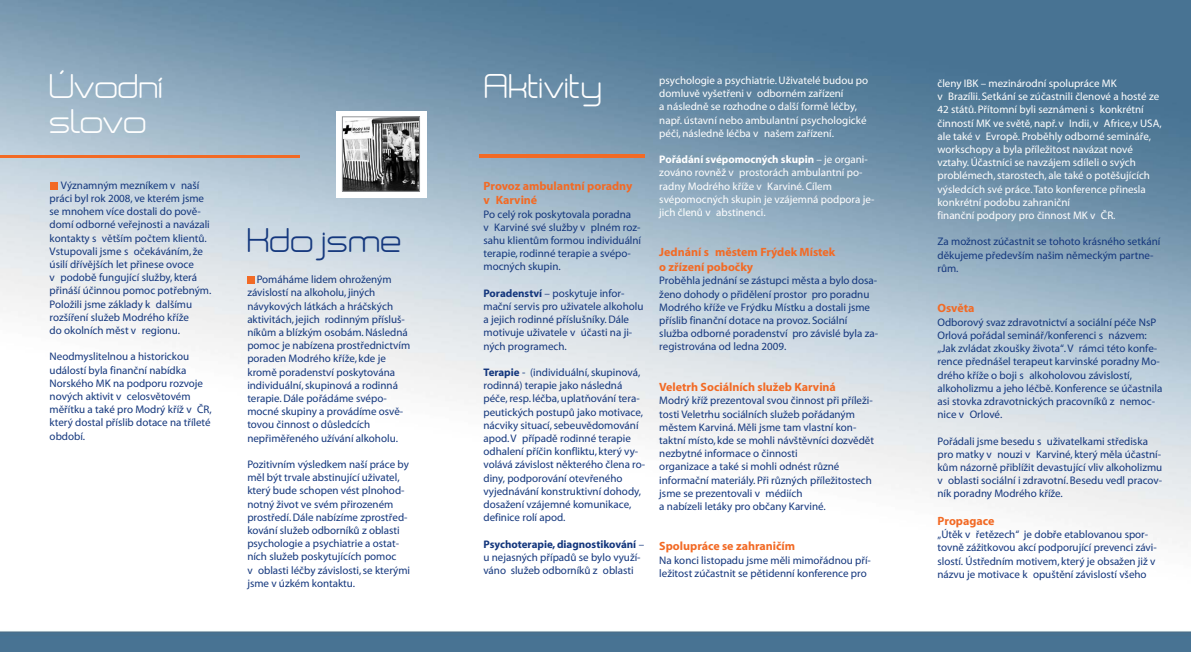
<style>
.page{position:relative;width:1191px;height:652px;background:#fff}
.page>*{position:absolute;margin:0;border:0;box-sizing:border-box;transform-origin:0 0}
.t1{font:30px/35px "Neogrey";color:#fff}
.t2{font:30px "Neogrey";color:#14377d}
.t3{font:700 12px/14.4px "Myriad CE";color:#f26a25}
.t4{font:11px/13.2px "Myriad CE";color:#14377d}
.t5{font:11px/13.2px "Myriad CE";color:#fff}
.s1{font-weight:700}
</style>
<div class="page">
<img style="left:0;top:0;width:1190px;height:652px">
<hr style="left:0;top:155px;width:299px;height:2px;background:#f26a25">
<hr style="left:478px;top:154px;width:166px;height:3px;background:#f26a25">
<div style="left:336px;top:111px;width:91px;height:87px;background:#fff"></div>
<img style="left:344px;top:119px;width:74px;height:70px">
<div style="left:342px;top:117px;width:78px;height:74px;border:1px solid #939598"></div>
<div style="left:51px;top:183px;width:7px;height:7px;background:#f26a25"></div>
<div style="left:248px;top:276px;width:7px;height:7px;background:#f26a25"></div>
<h1 class="t1" style="left:50px;top:70px;width:119px">Úvodní slovo</h1>
<h1 class="t1" style="left:485px;top:70px;width:119px">Aktivity</h1>
<p class="t4" style="left:50px;top:179px;width:163px;text-indent:11px">Významným mezníkem v naší práci byl rok 2008, ve kterém jsme se mnohem více dostali do pově&shy;domí odborné veřejnosti a navázali kontakty s větším počtem klientů.<br>Vstupovali jsme s očekáváním, že úsilí dřívějších let přinese ovoce<br>v podobě fungující služby, která přináší účinnou pomoc potřebným.<br>Položili jsme základy k dalšímu rozšíření služeb Modrého kříže<br>do okolních měst v regionu.</p>
<p class="t4" style="left:50px;top:351px;width:164px">Neodmyslitelnou a historickou událostí byla finanční nabídka<br>Norského MK na podporu rozvoje nových aktivit v celosvětovém měřítku a také pro Modrý kříž v ČR, který dostal příslib dotace na tříleté období.</p>
<h1 class="t2" style="left:248px;top:224px;width:156px">Kdo jsme</h1>
<p class="t4" style="left:247px;top:274px;width:164px;text-indent:9px">Pomáháme lidem ohroženým závislostí na alkoholu, jiných návykových látkách a hráčských aktivitách, jejich rodinným přísluš&shy;níkům a blízkým osobám. Následná pomoc je nabízena prostřednictvím poraden Modrého kříže, kde je kromě poradenství poskytována individuální, skupinová a rodinná terapie. Dále pořádáme svépo&shy;mocné skupiny a provádíme osvě&shy;tovou činnost o důsledcích nepřiměřeného užívání alkoholu.</p>
<p class="t4" style="left:247px;top:459px;width:164px">Pozitivním výsledkem naší práce by měl být trvale abstinující uživatel, který bude schopen vést plnohod&shy;notný život ve svém přirozeném prostředí. Dále nabízíme zprostřed&shy;kování služeb odborníků z oblasti psychologie a psychiatrie a ostat&shy;ních služeb poskytujících pomoc<br>v oblasti léčby závislosti, se kterými jsme v úzkém kontaktu.</p>
<p class="t3" style="left:483px;top:179px;width:150px">Provoz ambulantní poradny v Karviné</p>
<p class="t4" style="left:483px;top:208px;width:159px">Po celý rok poskytovala poradna<br>v Karviné své služby v plném roz&shy;sahu klientům formou individuální terapie, rodinné terapie a svépo&shy;mocných skupin.</p>
<p class="t4" style="left:483px;top:287px;width:161px"><span class="s1">Poradenství</span> – poskytuje infor&shy;mační servis pro uživatele alkoholu a jejich rodinné příslušníky. Dále motivuje uživatele v účasti na ji&shy;ných programech.</p>
<p class="t4" style="left:483px;top:367px;width:163px"><span class="s1">Terapie</span> - (individuální, skupinová, rodinná) terapie jako následná péče, resp. léčba, uplatňování tera&shy;peutických postupů jako motivace, nácviky situací, sebeuvědomování apod.V případě rodinné terapie odhalení příčin konfliktu, který vy&shy;volává závislost některého člena ro&shy;diny, podporování otevřeného vyjednávání konstruktivní dohody, dosažení vzájemné komunikace, definice rolí apod.</p>
<p class="t4" style="left:483px;top:538px;width:162px"><span class="s1">Psychoterapie, diagnostikování</span> – u nejasných případů se bylo využí&shy;váno služeb odborníků z oblasti</p>
<p class="t5" style="left:659px;top:75px;width:210px">psychologie a psychiatrie. Uživatelé budou po domluvě vyšetřeni v odborném zařízení<br>a následně se rozhodne o další formě léčby, např. ústavní nebo ambulantní psychologické péči, následně léčba v našem zařízení.</p>
<p class="t5" style="left:659px;top:154px;width:217px"><span class="s1">Pořádání svépomocných skupin</span> – je organi&shy;zováno rovněž v prostorách ambulantní po&shy;radny Modrého kříže v Karviné. Cílem svépomocných skupin je vzájemná podpora je&shy;jich členů v abstinenci.</p>
<p class="t3" style="left:659px;top:246px;width:178px">Jednání s městem Frýdek Místek o zřízení pobočky</p>
<p class="t4" style="left:659px;top:275px;width:220px">Proběhla jednání se zástupci města a bylo dosa&shy;ženo dohody o přidělení prostor pro poradnu Modrého kříže ve Frýdku Místku a dostali jsme příslib finanční dotace na provoz. Sociální služba odborné poradenství pro závislé byla za&shy;registrována od ledna 2009.</p>
<p class="t3" style="left:659px;top:380px;width:178px">Veletrh Sociálních služeb Karviná</p>
<p class="t4" style="left:659px;top:395px;width:216px">Modrý kříž prezentoval svou činnost při příleži&shy;tosti Veletrhu sociálních služeb pořádaným městem Karviná. Měli jsme tam vlastní kon&shy;taktní místo, kde se mohli návštěvníci dozvědět nezbytné informace o činnosti<br>organizace a také si mohli odnést různé informační materiály. Při různých příležitostech jsme se prezentovali v médiích<br>a nabízeli letáky pro občany Karviné.</p>
<p class="t3" style="left:659px;top:540px;width:137px">Spolupráce se zahraničím</p>
<p class="t4" style="left:659px;top:555px;width:213px">Na konci listopadu jsme měli mimořádnou pří&shy;ležitost zúčastnit se pětidenní konference pro</p>
<p class="t5" style="left:937px;top:78px;width:226px">členy IBK – mezinárodní spolupráce MK<br>v Brazílii. Setkání se zúčastnili členové a hosté ze 42 států. Přítomní byli seznámeni s konkrétní činností MK ve světě, např. v Indii, v Africe,v USA, ale také v Evropě. Proběhly odborné semináře, workschopy a byla příležitost navázat nové vztahy. Účastníci se navzájem sdíleli o svých problémech, starostech, ale také o potěšujících výsledcích své práce.Tato konference přinesla konkrétní podobu zahraniční<br>finanční podpory pro činnost MK v ČR.</p>
<p class="t4" style="left:937px;top:236px;width:224px">Za možnost zúčastnit se tohoto krásného setkání děkujeme především našim německým partne&shy;rům.</p>
<p class="t3" style="left:937px;top:302px;width:38px">Osvěta</p>
<p class="t4" style="left:937px;top:316px;width:226px">Odborový svaz zdravotnictví a sociální péče NsP Orlová pořádal seminář/konferenci s názvem: „Jak zvládat zkoušky života“.V rámci této konfe&shy;rence přednášel terapeut karvinské poradny Mo&shy;drého kříže o boji s alkoholovou závislostí, alkoholizmu a jeho léčbě. Konference se účastnila asi stovka zdravotnických pracovníků z nemoc&shy;nice v Orlové.</p>
<p class="t4" style="left:937px;top:435px;width:226px">Pořádali jsme besedu s uživatelkami střediska pro matky v nouzi v Karviné, který měla účastní&shy;kům názorně přiblížit devastující vliv alkoholizmu v oblasti sociální i zdravotní. Besedu vedl pracov&shy;ník poradny Modrého kříže.</p>
<p class="t3" style="left:937px;top:514px;width:58px">Propagace</p>
<p class="t4" style="left:937px;top:529px;width:221px">„Útěk v řetězech“ je dobře etablovanou spor&shy;tovně zážitkovou akcí podporující prevenci závi&shy;slostí. Ústředním motivem, který je obsažen již v názvu je motivace k opuštění závislostí všeho</p>
</div>
